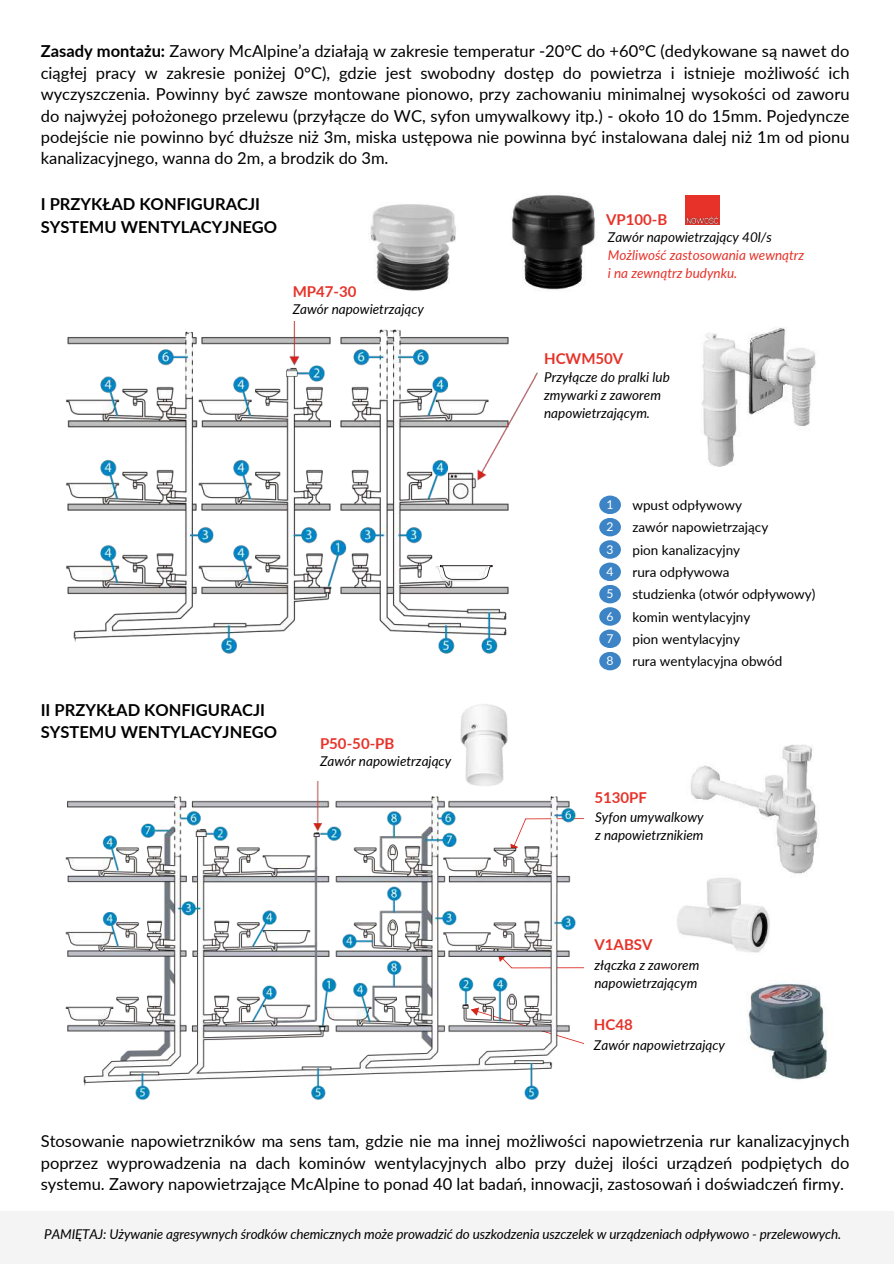
<style>
.page{position:relative;width:894px;height:1264px;background:#fff}
.page>*{position:absolute;margin:0;border:0;box-sizing:border-box;transform-origin:0 0}
.t1{font:16.5px/21.3px "Lato";color:#000;text-align:justify}
.t2{font:700 16.5px/22.5px "Lato";color:#000}
.t3{font:700 15px "Lato";color:#e63229}
.t4{font:italic 13.5px/18px "Lato";color:#000}
.t5{font:13.5px "Lato";color:#000}
.t6{font:italic 13.5px/18px "Lato";color:#e63229}
.t7{font:12.15px "Lato";color:#fff}
.s1{font-weight:700}
</style>
<div class="page">
<img style="left:701px;top:328px;width:115px;height:139px">
<div style="left:599px;top:495px;width:21px;height:19px;background:#3c84c5;border-radius:50%"></div>
<div style="left:599px;top:518px;width:21px;height:18px;background:#3c84c5;border-radius:50%"></div>
<div style="left:599px;top:540px;width:21px;height:18px;background:#3c84c5;border-radius:50%"></div>
<div style="left:599px;top:562px;width:21px;height:19px;background:#3c84c5;border-radius:50%"></div>
<div style="left:599px;top:585px;width:21px;height:18px;background:#3c84c5;border-radius:50%"></div>
<div style="left:599px;top:607px;width:21px;height:18px;background:#3c84c5;border-radius:50%"></div>
<div style="left:599px;top:629px;width:21px;height:19px;background:#3c84c5;border-radius:50%"></div>
<div style="left:599px;top:652px;width:21px;height:18px;background:#3c84c5;border-radius:50%"></div>
<img style="left:748px;top:983px;width:79px;height:97px">
<img style="left:690px;top:744px;width:129px;height:130px">
<img style="left:677px;top:878px;width:93px;height:75px">
<img style="left:65px;top:781px;width:518px;height:319px">
<img style="left:457px;top:704px;width:56px;height:83px">
<img style="left:66px;top:321px;width:472px;height:333px">
<svg style="left:440px;top:565px;width:52px;height:15px"></svg>
<img style="left:370px;top:204px;width:86px;height:87px">
<img style="left:512px;top:195px;width:83px;height:95px">
<div style="left:685px;top:195px;width:34px;height:30px;background:#e63229"></div>
<img style="left:686px;top:215px;width:34px;height:10px">
<div style="left:0;top:1211px;width:893px;height:52px;background:#f4f4f4"></div>
<p class="t1" style="left:41px;top:40px;width:810px"><span class="s1">Zasady montażu:</span> Zawory McAlpine’a działają w zakresie temperatur -20°C do +60°C (dedykowane są nawet do ciągłej pracy w zakresie poniżej 0°C), gdzie jest swobodny dostęp do powietrza i istnieje możliwość ich wyczyszczenia. Powinny być zawsze montowane pionowo, przy zachowaniu minimalnej wysokości od zaworu do najwyżej położonego przelewu (przyłącze do WC, syfon umywalkowy itp.) - około 10 do 15mm. Pojedyncze podejście nie powinno być dłuższe niż 3m, miska ustępowa nie powinna być instalowana dalej niż 1m od pionu kanalizacyjnego, wanna do 2m, a brodzik do 3m.</p>
<p class="t2" style="left:41px;top:192px;width:238px">I PRZYKŁAD KONFIGURACJI<br>SYSTEMU WENTYLACYJNEGO</p>
<p class="t3" style="left:293px;top:283px;width:65px">MP47-30</p>
<p class="t4" style="left:293px;top:300px;width:133px">Zawór napowietrzający</p>
<p class="t2" style="left:41px;top:698px;width:238px">II PRZYKŁAD KONFIGURACJI<br>SYSTEMU WENTYLACYJNEGO</p>
<p class="t3" style="left:320px;top:734px;width:76px">P50-50-PB</p>
<p class="t4" style="left:320px;top:752px;width:133px">Zawór napowietrzający</p>
<p class="t3" style="left:606px;top:210px;width:63px">VP100-B</p>
<p class="t4" style="left:607px;top:228px;width:165px">Zawór napowietrzający 40l/s</p>
<p class="t6" style="left:607px;top:246px;width:198px">Możliwość zastosowania wewnątrz i na zewnątrz budynku.</p>
<p class="t3" style="left:544px;top:349px;width:81px">HCWM50V</p>
<p class="t4" style="left:544px;top:367px;width:127px">Przyłącze do pralki lub zmywarki z zaworem napowietrzającym.</p>
<p class="t7" style="left:606px;top:497px;width:9px">1</p>
<p class="t5" style="left:632px;top:497px;width:111px">wpust odpływowy</p>
<p class="t7" style="left:606px;top:519px;width:9px">2</p>
<p class="t5" style="left:632px;top:519px;width:137px">zawór napowietrzający</p>
<p class="t7" style="left:606px;top:541px;width:9px">3</p>
<p class="t5" style="left:632px;top:541px;width:109px">pion kanalizacyjny</p>
<p class="t7" style="left:606px;top:564px;width:9px">4</p>
<p class="t5" style="left:632px;top:563px;width:98px">rura odpływowa</p>
<p class="t7" style="left:606px;top:586px;width:9px">5</p>
<p class="t5" style="left:632px;top:586px;width:184px">studzienka (otwór odpływowy)</p>
<p class="t7" style="left:606px;top:608px;width:9px">6</p>
<p class="t5" style="left:632px;top:608px;width:119px">komin wentylacyjny</p>
<p class="t7" style="left:606px;top:631px;width:9px">7</p>
<p class="t5" style="left:632px;top:630px;width:109px">pion wentylacyjny</p>
<p class="t7" style="left:606px;top:653px;width:9px">8</p>
<p class="t5" style="left:632px;top:653px;width:151px">rura wentylacyjna obwód</p>
<p class="t3" style="left:594px;top:788px;width:54px">5130PF</p>
<p class="t4" style="left:595px;top:808px;width:110px">Syfon umywalkowy z napowietrznikiem</p>
<p class="t3" style="left:594px;top:935px;width:60px">V1ABSV</p>
<p class="t4" style="left:594px;top:955px;width:106px">złączka z zaworem napowietrzającym</p>
<p class="t3" style="left:593px;top:1015px;width:40px">HC48</p>
<p class="t4" style="left:593px;top:1035px;width:133px">Zawór napowietrzający</p>
<p class="t1" style="left:41px;top:1130px;width:810px">Stosowanie napowietrzników ma sens tam, gdzie nie ma innej możliwości napowietrzenia rur kanalizacyjnych poprzez wyprowadzenia na dach kominów wentylacyjnych albo przy dużej ilości urządzeń podpiętych do systemu. Zawory napowietrzające McAlpine to ponad 40 lat badań, innowacji, zastosowań i doświadczeń firmy.</p>
<p class="t4" style="left:44px;top:1224px;width:798px">PAMIĘTAJ: Używanie agresywnych środków chemicznych może prowadzić do uszkodzenia uszczelek w urządzeniach odpływowo - przelewowych.</p>
</div>
